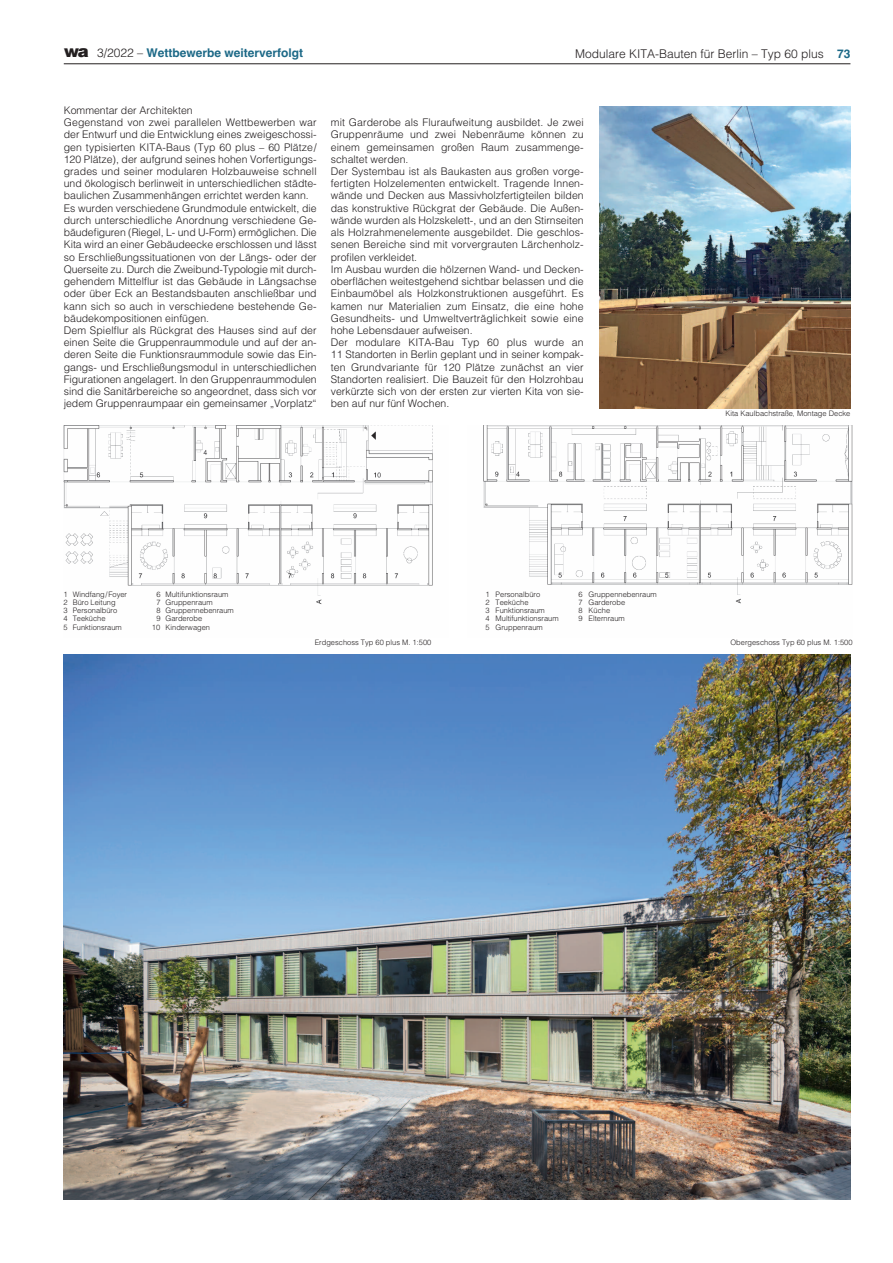
<style>
.page{position:relative;width:893px;height:1263px;background:#fff}
.page>*{position:absolute;margin:0;border:0;box-sizing:border-box;transform-origin:0 0}
.t1{font:300 12px "Helvetica";color:#231f20}
.t2{font:700 12px "Helvetica";color:#1d6987}
.t3{font:300 10.5px/12.3px "Helvetica";color:#231f20}
.t4{font:300 7.5px/8.2px "Helvetica";color:#231f20}
.s1{font-weight:900;font-size:16.5px;color:#231f20}
.s2{font-weight:300;color:#231f20}
.s3{font-weight:700;color:#1d6987}
</style>
<div class="page">
<hr style="left:64px;top:64px;width:786px;height:1px;background:#231f20">
<img style="left:64px;top:425px;width:369px;height:179px">
<img style="left:483px;top:425px;width:370px;height:179px">
<img style="left:600px;top:106px;width:250px;height:302px">
<img style="left:64px;top:655px;width:786px;height:544px">
<p class="t2" style="left:64px;top:46px;width:241px"><span class="s1">wa</span> <span class="s2">3/2022 –</span> Wettbewerbe weiterverfolgt</p>
<p class="t1" style="left:575px;top:43px;width:277px">Modulare KITA-Bauten für Berlin – Typ 60 plus <span class="s3">73</span></p>
<p class="t3" style="left:64px;top:103px;width:254px">Kommentar der Architekten<br>Gegenstand von zwei parallelen Wettbewerben war der Entwurf und die Entwicklung eines zweigeschossi&shy;gen typisierten KITA-Baus (Typ 60 plus – 60 Plätze/ 120 Plätze), der aufgrund seines hohen Vorfertigungs&shy;grades und seiner modularen Holzbauweise schnell und ökologisch berlinweit in unterschiedlichen städte&shy;baulichen Zusammenhängen errichtet werden kann.<br>Es wurden verschiedene Grundmodule entwickelt, die durch unterschiedliche Anordnung verschiedene Ge&shy;bäudefiguren (Riegel, L- und U-Form) ermöglichen. Die Kita wird an einer Gebäudeecke erschlossen und lässt so Erschließungssituationen von der Längs- oder der Querseite zu. Durch die Zweibund-Typologie mit durch&shy;gehendem Mittelflur ist das Gebäude in Längsachse oder über Eck an Bestandsbauten anschließbar und kann sich so auch in verschiedene bestehende Ge&shy;bäudekompositionen einfügen.<br>Dem Spielflur als Rückgrat des Hauses sind auf der einen Seite die Gruppenraummodule und auf der an&shy;deren Seite die Funktionsraummodule sowie das Ein&shy;gangs- und Erschließungsmodul in unterschiedlichen Figurationen angelagert. In den Gruppenraummodulen sind die Sanitärbereiche so angeordnet, dass sich vor jedem Gruppenraumpaar ein gemeinsamer „Vorplatz“</p>
<p class="t3" style="left:331px;top:115px;width:254px">mit Garderobe als Fluraufweitung ausbildet. Je zwei Gruppenräume und zwei Nebenräume können zu einem gemeinsamen großen Raum zusammenge&shy;schaltet werden.<br>Der Systembau ist als Baukasten aus großen vorge&shy;fertigten Holzelementen entwickelt. Tragende Innen&shy;wände und Decken aus Massivholzfertigteilen bilden das konstruktive Rückgrat der Gebäude. Die Außen&shy;wände wurden als Holzskelett-, und an den Stirnseiten als Holzrahmenelemente ausgebildet. Die geschlos&shy;senen Bereiche sind mit vorvergrauten Lärchenholz&shy;profilen verkleidet.<br>Im Ausbau wurden die hölzernen Wand- und Decken&shy;oberflächen weitestgehend sichtbar belassen und die Einbaumöbel als Holzkonstruktionen ausgeführt. Es kamen nur Materialien zum Einsatz, die eine hohe Gesundheits- und Umweltverträglichkeit sowie eine hohe Lebensdauer aufweisen.<br>Der modulare KITA-Bau Typ 60 plus wurde an 11 Standorten in Berlin geplant und in seiner kompak&shy;ten Grundvariante für 120 Plätze zunächst an vier Standorten realisiert. Die Bauzeit für den Holzrohbau verkürzte sich von der ersten zur vierten Kita von sie&shy;ben auf nur fünf Wochen.</p>
<p class="t4" style="left:64px;top:589px;width:65px">1 Windfang/Foyer<br>2 Büro Leitung<br>3 Personalbüro<br>4 Teeküche<br>5 Funktionsraum</p>
<p class="t4" style="left:156px;top:589px;width:73px">6 Multifunktionsraum</p>
<p class="t4" style="left:156px;top:597px;width:58px">7 Gruppenraum</p>
<p class="t4" style="left:156px;top:606px;width:79px">8 Gruppennebenraum</p>
<p class="t4" style="left:156px;top:614px;width:47px">9 Garderobe</p>
<p class="t4" style="left:152px;top:622px;width:60px">10 Kinderwagen</p>
<p class="t4" style="left:485px;top:589px;width:75px">1 Personalbüro<br>2 Teeküche<br>3 Funktionsraum<br>4 Multifunktionsraum<br>5 Gruppenraum</p>
<p class="t4" style="left:578px;top:589px;width:80px">6 Gruppennebenraum<br>7 Garderobe<br>8 Küche<br>9 Elternraum</p>
<p class="t4" style="left:725px;top:408px;width:127px">Kita Kaulbachstraße, Montage Decke</p>
<p class="t4" style="left:315px;top:638px;width:118px">Erdgeschoss Typ 60 plus M. 1:500</p>
<p class="t4" style="left:730px;top:638px;width:124px">Obergeschoss Typ 60 plus M. 1:500</p>
</div>
